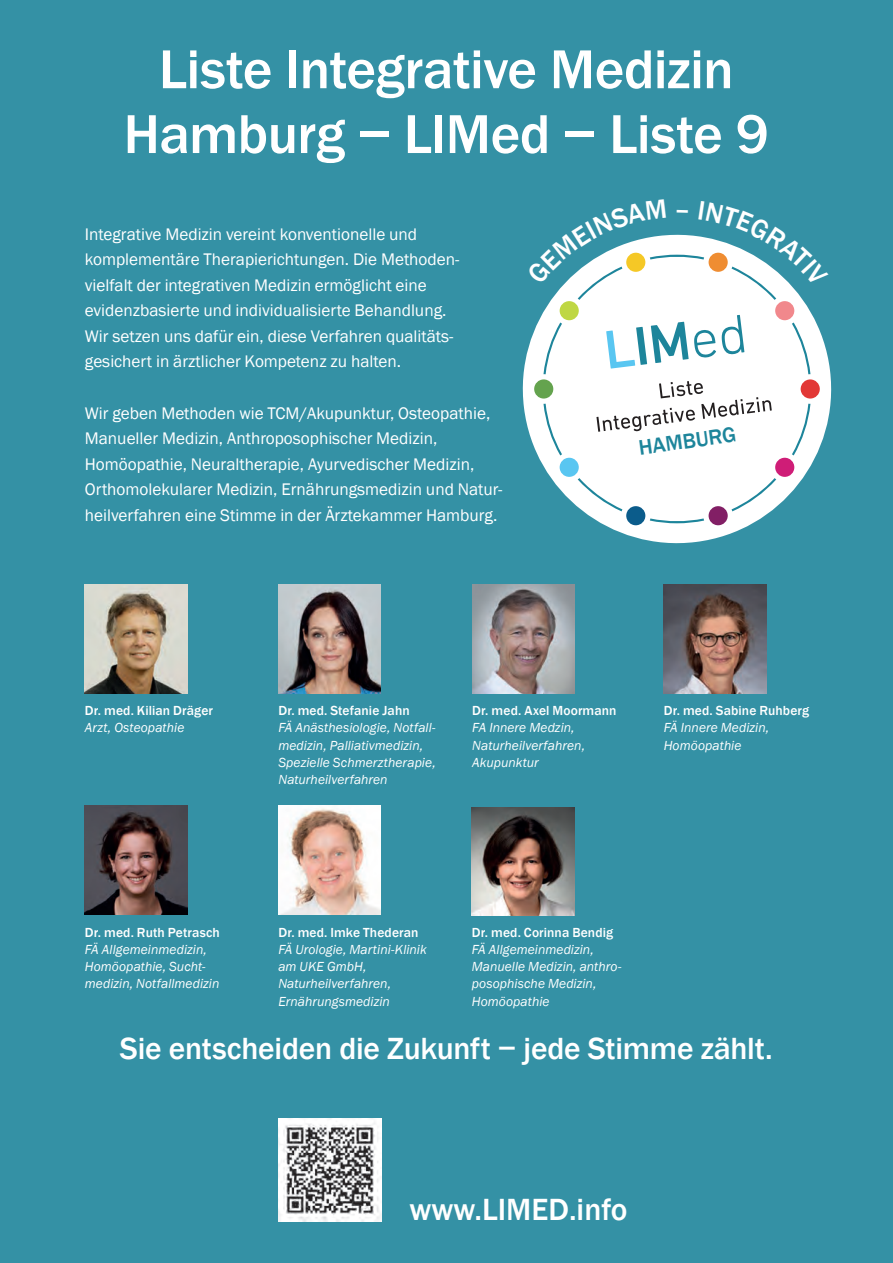
<style>
.page{position:relative;width:893px;height:1263px;background:#3491a5}
.page>*{position:absolute;margin:0;border:0;box-sizing:border-box;transform-origin:0 0}
.t1{font:500 56.7px/64.8px "Franklin Gothic";letter-spacing:-.01em;color:#fff;text-align:center}
.t2{font:500 31.5px "Franklin Gothic";letter-spacing:-.005em;color:#fff}
.t3{font:500 21.75px "Franklin Gothic";color:#1d859b}
.t4{font:17.25px/25.5px "Franklin Gothic";color:#fff}
.t5{font:italic 13.5px/17.2px "Franklin Gothic";letter-spacing:.005em;color:#fff}
.t6{font:500 13.5px/17.2px "Franklin Gothic";letter-spacing:.01em;color:#fff}
.s1{font-weight:400;font-style:italic}
.s2{font-weight:500;font-style:normal}
</style>
<div class="page">
<img style="left:278px;top:1118px;width:103px;height:103px">
<svg style="left:522px;top:234px;width:310px;height:310px"></svg>
<svg style="left:543px;top:255px;width:267px;height:268px;background:#ecf4f6"></svg>
<div style="left:534px;top:379px;width:19px;height:20px;background:#64a34e;border-radius:50%"></div>
<div style="left:560px;top:458px;width:19px;height:19px;background:#59c6f1;border-radius:50%"></div>
<div style="left:626px;top:506px;width:19px;height:19px;background:#0b5c8b;border-radius:50%"></div>
<div style="left:709px;top:506px;width:19px;height:19px;background:#821f65;border-radius:50%"></div>
<div style="left:775px;top:458px;width:19px;height:19px;background:#cf1d77;border-radius:50%"></div>
<div style="left:801px;top:379px;width:19px;height:20px;background:#e23836;border-radius:50%"></div>
<div style="left:775px;top:301px;width:19px;height:19px;background:#f1888c;border-radius:50%"></div>
<div style="left:560px;top:301px;width:19px;height:19px;background:#bfd743;border-radius:50%"></div>
<img style="left:85px;top:584px;width:102px;height:109px">
<img style="left:278px;top:584px;width:103px;height:109px">
<img style="left:472px;top:584px;width:103px;height:109px">
<img style="left:664px;top:584px;width:102px;height:109px">
<img style="left:472px;top:807px;width:102px;height:108px">
<img style="left:85px;top:806px;width:102px;height:109px">
<img style="left:278px;top:806px;width:103px;height:109px">
<svg style="left:596px;top:381px;width:176px;height:51px;background:#e6e6e6"></svg>
<svg style="left:606px;top:322px;width:110px;height:47px;background:#bfdee6"></svg>
<svg style="left:722px;top:315px;width:22px;height:40px"></svg>
<svg style="left:527px;top:234px;width:139px;height:51px"></svg>
<svg style="left:698px;top:234px;width:130px;height:52px"></svg>
<p class="t1" style="left:124px;top:38px;width:647px">Liste Integrative Medizin<br>Hamburg − LIMed − Liste 9</p>
<p class="t4" style="left:85px;top:222px;width:376px">Integrative Medizin vereint konventionelle und komplementäre Therapierichtungen. Die Methoden&shy;vielfalt der integrativen Medizin ermöglicht eine evidenzbasierte und individualisierte Behandlung.<br>Wir setzen uns dafür ein, diese Verfahren qualitäts&shy;gesichert in ärztlicher Kompetenz zu halten.</p>
<p class="t4" style="left:85px;top:400px;width:419px">Wir geben Methoden wie TCM/Akupunktur, Osteopathie, Manueller Medizin, Anthroposophischer Medizin, Homöopathie, Neuraltherapie, Ayurvedischer Medizin, Orthomolekularer Medizin, Ernährungsmedizin und Natur&shy;heilverfahren eine Stimme in der Ärztekammer Hamburg.</p>
<p class="t3" style="left:637px;top:434px;width:100px;rotate:-8deg">HAMBURG</p>
<p class="t6" style="left:85px;top:702px;width:130px">Dr. med. Kilian Dräger<br><span class="s1">Arzt, Osteopathie</span></p>
<p class="t5" style="left:85px;top:924px;width:136px"><span class="s2">Dr. med. Ruth Petrasch<br></span>FÄ Allgemeinmedizin,<br>Homöopathie, Sucht&shy;medizin, Notfallmedizin</p>
<p class="t5" style="left:278px;top:702px;width:159px"><span class="s2">Dr. med. Stefanie Jahn<br></span>FÄ Anästhesiologie, Notfall&shy;medizin, Palliativmedizin,<br>Spezielle Schmerztherapie,<br>Naturheilverfahren</p>
<p class="t5" style="left:664px;top:702px;width:147px"><span class="s2">Dr. med. Sabine Ruhberg<br></span>FÄ Innere Medizin,<br>Homöopathie</p>
<p class="t5" style="left:472px;top:702px;width:146px"><span class="s2">Dr. med. Axel Moormann<br></span>FA Innere Medzin,<br>Naturheilverfahren,<br>Akupunktur</p>
<p class="t5" style="left:278px;top:924px;width:150px"><span class="s2">Dr. med. Imke Thederan<br></span>FÄ Urologie, Martini-Klinik am UKE GmbH,<br>Naturheilverfahren,<br>Ernährungsmedizin</p>
<p class="t5" style="left:472px;top:924px;width:151px"><span class="s2">Dr. med. Corinna Bendig<br></span>FÄ Allgemeinmedizin,<br>Manuelle Medizin, anthro&shy;posophische Medizin,<br>Homöopathie</p>
<p class="t2" style="left:120px;top:1028px;width:655px">Sie entscheiden die Zukunft − jede Stimme zählt.</p>
<p class="t2" style="left:409px;top:1190px;width:220px">www.LIMED.info</p>
</div>
